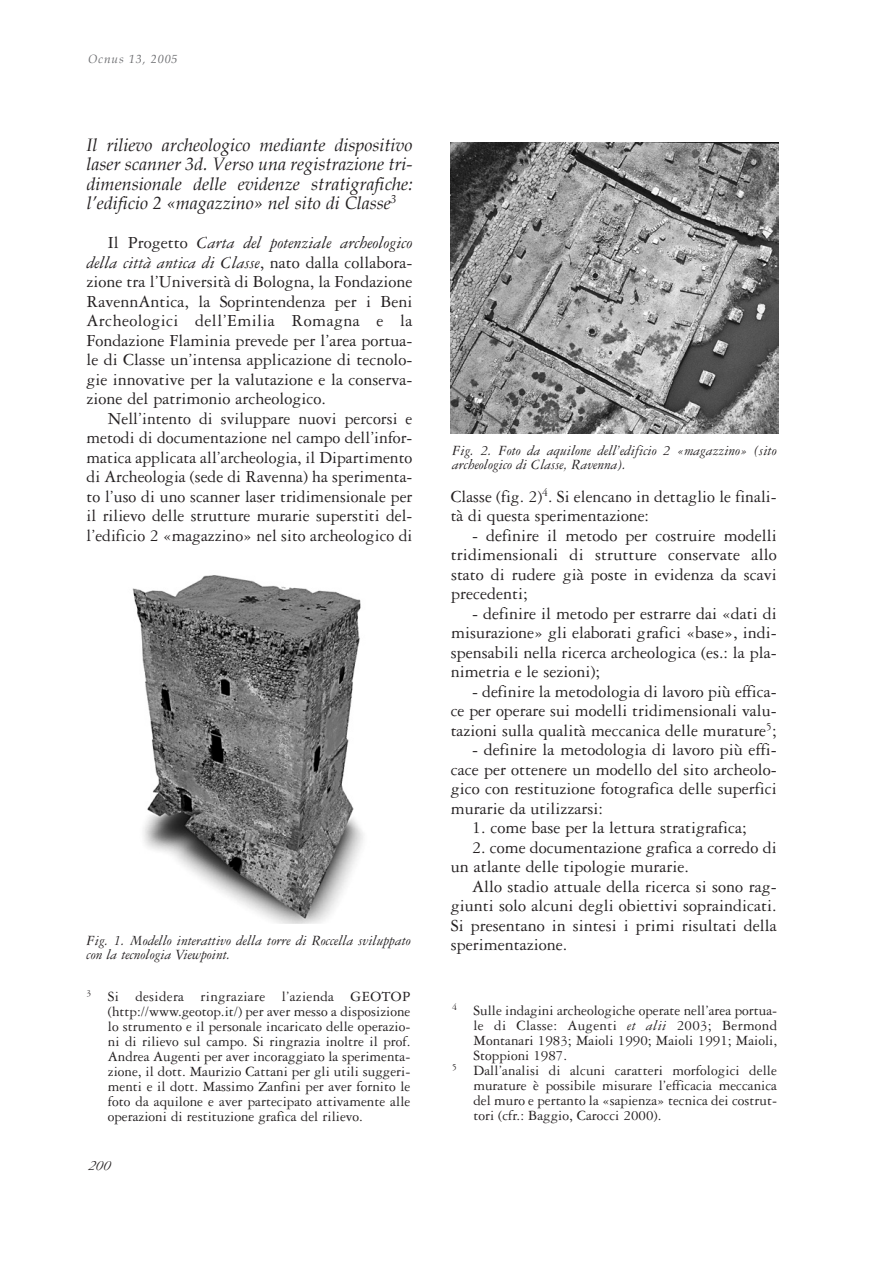
<style>
.page{position:relative;width:893px;height:1263px;background:#fff}
.page>*{position:absolute;margin:0;border:0;box-sizing:border-box;transform-origin:0 0}
.t1{font:18px/19.5px "Garamond Three";color:#231f20;text-align:justify}
.t2{font:italic 18px/19.5px "Book Antiqua";color:#231f20;text-align:justify}
.t3{font:15px/15px "Garamond Three";color:#231f20;text-align:justify}
.t4{font:italic 15px/14.2px "Garamond Three";color:#231f20}
.t5{font:15px "Garamond Three";letter-spacing:.02em;color:#231f20}
.t6{font:italic 12px "Book Antiqua";letter-spacing:.075em;color:#6c6d70}
.s1{font-style:italic}
</style>
<div class="page">
<img style="left:132px;top:575px;width:231px;height:348px">
<img style="left:451px;top:142px;width:327px;height:291px">
<p class="t6" style="left:88px;top:52px;width:91px">Ocnus 13, 2005</p>
<p class="t2" style="left:87px;top:135px;width:328px">Il rilievo archeologico mediante dispositivo laser scanner 3d. Verso una registrazione tri&shy;dimensionale delle evidenze stratigrafiche: l’edificio 2 «magazzino» nel sito di Classe<sup>3</sup></p>
<p class="t1" style="left:87px;top:235px;width:328px;text-indent:21px">Il Progetto <span class="s1">Carta del potenziale archeologico della città antica di Classe</span>, nato dalla collabora&shy;zione tra l’Università di Bologna, la Fondazione RavennAntica, la Soprintendenza per i Beni Archeologici dell’Emilia Romagna e la Fondazione Flaminia prevede per l’area portua&shy;le di Classe un’intensa applicazione di tecnolo&shy;gie innovative per la valutazione e la conserva&shy;zione del patrimonio archeologico.</p>
<p class="t1" style="left:87px;top:410px;width:327px;text-indent:21px">Nell’intento di sviluppare nuovi percorsi e metodi di documentazione nel campo dell’infor&shy;matica applicata all’archeologia, il Dipartimento di Archeologia (sede di Ravenna) ha sperimenta&shy;to l’uso di uno scanner laser tridimensionale per il rilievo delle strutture murarie superstiti del&shy;l’edificio 2 «magazzino» nel sito archeologico di</p>
<p class="t4" style="left:87px;top:935px;width:326px">Fig. 1. Modello interattivo della torre di Roccella sviluppato con la tecnologia Viewpoint.</p>
<p class="t3" style="left:108px;top:990px;width:304px;text-indent:-21px"><sup>3</sup> Si desidera ringraziare l’azienda GEOTOP (http://www.geotop.it/) per aver messo a disposizione lo strumento e il personale incaricato delle operazio&shy;ni di rilievo sul campo. Si ringrazia inoltre il prof.<br>Andrea Augenti per aver incoraggiato la sperimenta&shy;zione, il dott. Maurizio Cattani per gli utili suggeri&shy;menti e il dott. Massimo Zanfini per aver fornito le foto da aquilone e aver partecipato attivamente alle operazioni di restituzione grafica del rilievo.</p>
<p class="t4" style="left:88px;top:1160px;width:27px">200</p>
<p class="t4" style="left:452px;top:444px;width:326px">Fig. 2. Foto da aquilone dell’edificio 2 «magazzino» (sito archeologico di Classe, Ravenna).</p>
<p class="t1" style="left:451px;top:488px;width:327px">Classe (fig. 2)<sup>4</sup>. Si elencano in dettaglio le finali&shy;tà di questa sperimentazione:</p>
<p class="t1" style="left:451px;top:527px;width:328px;text-indent:21px">- definire il metodo per costruire modelli tridimensionali di strutture conservate allo stato di rudere già poste in evidenza da scavi precedenti;</p>
<p class="t1" style="left:451px;top:605px;width:328px;text-indent:22px">- definire il metodo per estrarre dai «dati di misurazione» gli elaborati grafici «base», indi&shy;spensabili nella ricerca archeologica (es.: la pla&shy;nimetria e le sezioni);</p>
<p class="t1" style="left:451px;top:683px;width:327px;text-indent:21px">- definire la metodologia di lavoro più effica&shy;ce per operare sui modelli tridimensionali valu&shy;tazioni sulla qualità meccanica delle murature<sup>5</sup>;</p>
<p class="t1" style="left:451px;top:742px;width:327px;text-indent:21px">- definire la metodologia di lavoro più effi&shy;cace per ottenere un modello del sito archeolo&shy;gico con restituzione fotografica delle superfici murarie da utilizzarsi:</p>
<p class="t1" style="left:472px;top:820px;width:276px">1. come base per la lettura stratigrafica;</p>
<p class="t1" style="left:451px;top:839px;width:327px;text-indent:21px">2. come documentazione grafica a corredo di un atlante delle tipologie murarie.</p>
<p class="t1" style="left:451px;top:878px;width:327px;text-indent:21px">Allo stadio attuale della ricerca si sono rag&shy;giunti solo alcuni degli obiettivi sopraindicati.<br>Si presentano in sintesi i primi risultati della sperimentazione.</p>
<p class="t3" style="left:452px;top:1005px;width:326px"><sup>4</sup> Sulle indagini archeologiche operate nell’area portua-</p>
<p class="t5" style="left:473px;top:1021px;width:305px">le di Classe: Augenti <span class="s1">et alii</span> 2003; Bermond</p>
<p class="t3" style="left:474px;top:1035px;width:305px">Montanari 1983; Maioli 1990; Maioli 1991; Maioli,</p>
<p class="t3" style="left:473px;top:1050px;width:95px">Stoppioni 1987.</p>
<p class="t3" style="left:452px;top:1065px;width:326px"><sup>5</sup> Dall’analisi di alcuni caratteri morfologici delle</p>
<p class="t3" style="left:473px;top:1080px;width:305px">murature è possibile misurare l’efficacia meccanica</p>
<p class="t3" style="left:473px;top:1095px;width:305px">del muro e pertanto la «sapienza» tecnica dei costrut-</p>
<p class="t3" style="left:473px;top:1110px;width:190px">tori (cfr.: Baggio, Carocci 2000).</p>
</div>
